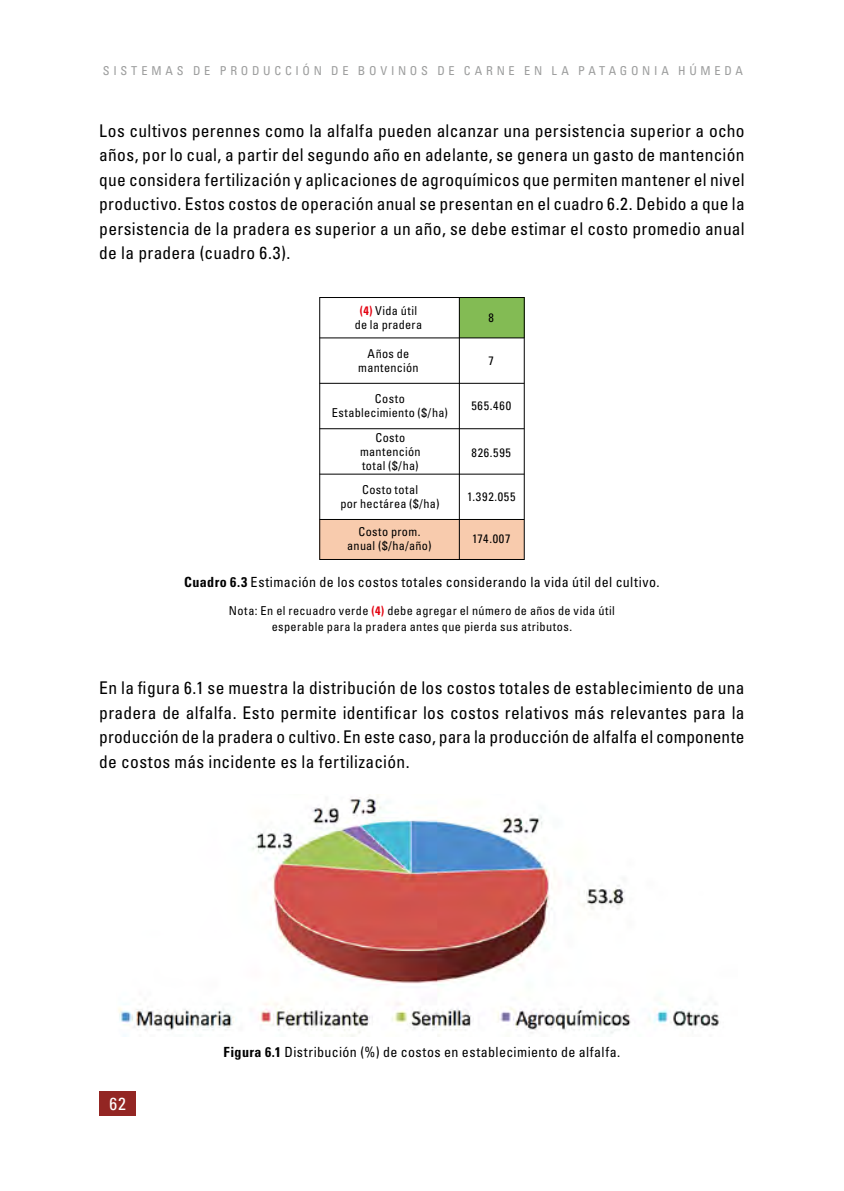
<style>
.page{position:relative;width:844px;height:1191px;background:#fff}
.page>*{position:absolute;margin:0;border:0;box-sizing:border-box;transform-origin:0 0}
.t1{font:condensed 17.5px/24.5px "Univers LT Std";letter-spacing:.015em;color:#000;text-align:justify}
.t2{font:condensed 17.5px "Univers LT Std";color:#fff}
.t3{font:condensed 14px "Univers LT Std";letter-spacing:.03em;color:#000}
.t4{font:condensed 12.25px/14px "Univers LT Std";letter-spacing:.03em;color:#000;text-align:center}
.t5{font:condensed 12.25px "Univers LT Std";letter-spacing:.3em;color:#9c9d9d}
.s1{font-weight:700;color:#e3000f}
.s2{font-weight:700}
</style>
<div class="page">
<div style="left:99px;top:1091px;width:37px;height:25px;background:#932623"></div>
<div style="left:319px;top:519px;width:205px;height:40px;background:#f8cbad"></div>
<div style="left:459px;top:297px;width:65px;height:41px;background:#83bb54"></div>
<div style="left:319px;top:297px;width:205px;height:263px;border:1px solid #000"></div>
<hr style="left:459px;top:298px;width:1px;height:262px;background:#000">
<hr style="left:319px;top:337px;width:205px;height:1px;background:#000">
<hr style="left:319px;top:383px;width:205px;height:1px;background:#000">
<hr style="left:319px;top:428px;width:205px;height:1px;background:#000">
<hr style="left:319px;top:474px;width:205px;height:1px;background:#000">
<hr style="left:319px;top:519px;width:205px;height:1px;background:#000">
<img style="left:118px;top:797px;width:601px;height:239px">
<p class="t5" style="left:103px;top:63px;width:641px">SISTEMAS DE PRODUCCIÓN DE BOVINOS DE CARNE EN LA PATAGONIA HÚMEDA</p>
<p class="t1" style="left:99px;top:118px;width:646px">Los cultivos perennes como la alfalfa pueden alcanzar una persistencia superior a ocho años, por lo cual, a partir del segundo año en adelante, se genera un gasto de mantención que considera fertilización y aplicaciones de agroquímicos que permiten mantener el nivel productivo. Estos costos de operación anual se presentan en el cuadro 6.2. Debido a que la persistencia de la pradera es superior a un año, se debe estimar el costo promedio anual de la pradera (cuadro 6.3).</p>
<p class="t4" style="left:354px;top:304px;width:69px"><span class="s1">(4)</span> Vida útil de la pradera</p>
<p class="t4" style="left:358px;top:346px;width:62px">Años de mantención</p>
<p class="t4" style="left:331px;top:391px;width:118px">Costo<br>Establecimiento ($/ha)</p>
<p class="t4" style="left:471px;top:398px;width:41px">565.460</p>
<p class="t4" style="left:471px;top:445px;width:41px">826.595</p>
<p class="t4" style="left:488px;top:310px;width:7px">8</p>
<p class="t4" style="left:488px;top:353px;width:7px">7</p>
<p class="t4" style="left:360px;top:430px;width:62px">Costo mantención total ($/ha)</p>
<p class="t4" style="left:340px;top:483px;width:101px">Costo total<br>por hectárea ($/ha)</p>
<p class="t4" style="left:347px;top:524px;width:86px">Costo prom. anual ($/ha/año)</p>
<p class="t4" style="left:467px;top:490px;width:50px">1.392.055</p>
<p class="t4" style="left:472px;top:532px;width:40px">174.007</p>
<p class="t3" style="left:184px;top:573px;width:476px"><span class="s2">Cuadro 6.3</span> Estimación de los costos totales considerando la vida útil del cultivo.</p>
<p class="t4" style="left:229px;top:603px;width:387px;line-height:15.8px">Nota: En el recuadro verde <span class="s1">(4)</span> debe agregar el número de años de vida útil esperable para la pradera antes que pierda sus atributos.</p>
<p class="t1" style="left:99px;top:675px;width:646px">En la figura 6.1 se muestra la distribución de los costos totales de establecimiento de una pradera de alfalfa. Esto permite identificar los costos relativos más relevantes para la producción de la pradera o cultivo. En este caso, para la producción de alfalfa el componente de costos más incidente es la fertilización.</p>
<p class="t2" style="left:110px;top:1092px;width:18px">62</p>
<p class="t3" style="left:223px;top:1043px;width:398px"><span class="s2">Figura 6.1</span> Distribución (%) de costos en establecimiento de alfalfa.</p>
</div>
